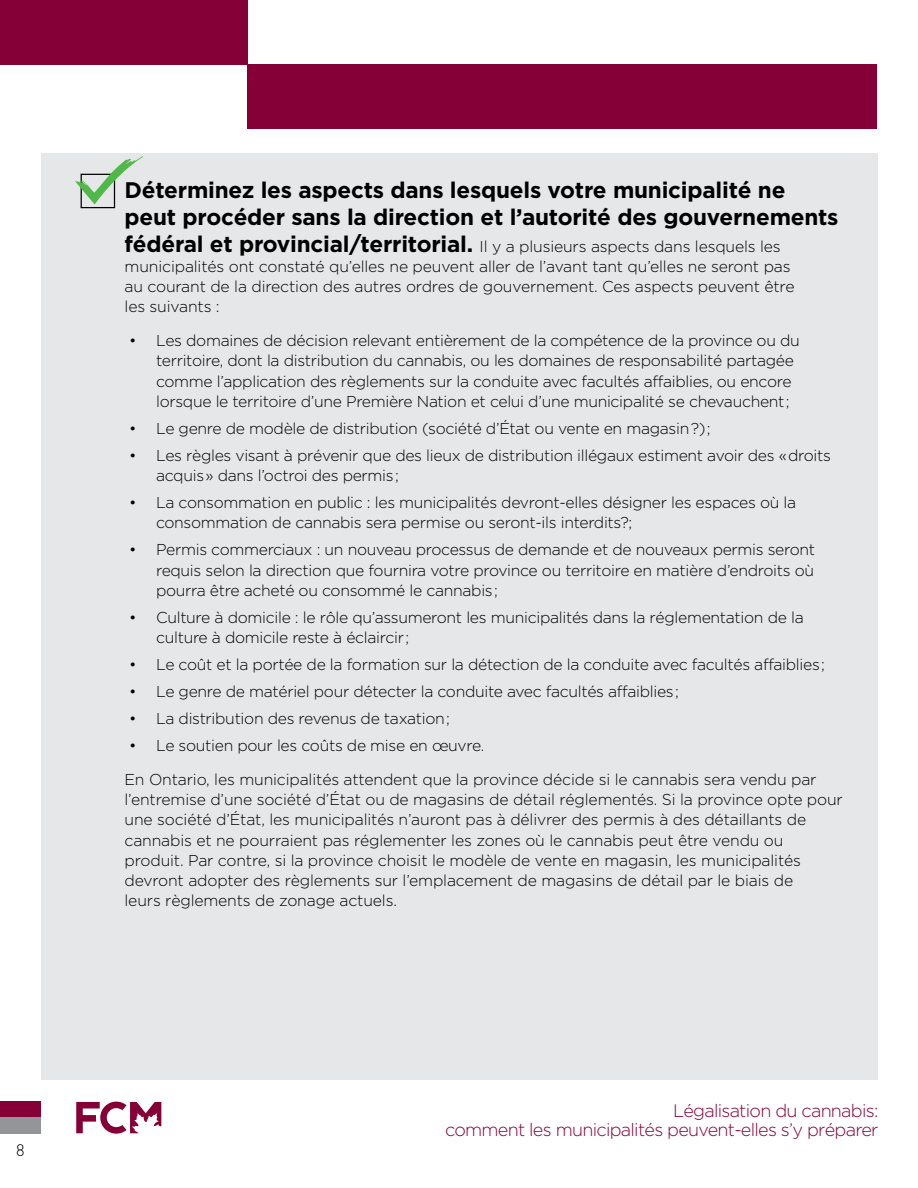
<style>
.page{position:relative;width:918px;height:1188px;background:#fff}
.page>*{position:absolute;margin:0;border:0;box-sizing:border-box;transform-origin:0 0}
.t1{font:700 22.5px "Gotham";letter-spacing:-.01em;color:#000}
.t2{font:300 18px/19.5px "Gotham";letter-spacing:-.04em;color:#860038;text-align:right}
.t3{font:300 16.5px "DIN";color:#000}
.t4{font:300 15.75px/20.2px "Gotham";letter-spacing:-.02em;color:#000}
.s1{font-weight:700;font-size:22.5px}
</style>
<div class="page">
<div style="left:41px;top:154px;width:836px;height:926px;background:#e6e7e8"></div>
<div style="left:247px;top:64px;width:630px;height:64px;background:#860038"></div>
<div style="left:0;top:0;width:247px;height:64px;background:#860038"></div>
<div style="left:81px;top:174px;width:34px;height:34px;border:1px solid #000"></div>
<svg style="left:75px;top:156px;width:68px;height:48px"></svg>
<div style="left:0;top:1102px;width:41px;height:16px;background:#860038"></div>
<div style="left:0;top:1118px;width:41px;height:16px;background:#939598"></div>
<svg style="left:76px;top:1102px;width:85px;height:32px"></svg>
<p class="t3" style="left:16px;top:1140px;width:10px">8</p>
<p class="t1" style="left:125px;top:177px;width:662px">Déterminez les aspects dans lesquels votre municipalité ne</p>
<h3 class="t1" style="left:125px;top:204px;width:716px">peut procéder sans la direction et l’autorité des gouvernements</h3>
<h3 class="t4" style="left:125px;top:236px;width:658px"><span class="s1">fédéral et provincial/territorial.</span> Il y a plusieurs aspects dans lesquels les</h3>
<p class="t4" style="left:125px;top:256px;width:672px">municipalités ont constaté qu’elles ne peuvent aller de l’avant tant qu’elles ne seront pas au courant de la direction des autres ordres de ouvernement. Ces aspects peuvent être les suivants :</p>
<p class="t4" style="left:156px;top:330px;width:645px;text-indent:-27px">• Les domaines de décision relevant entièrement de la compétence de la province ou du territoire, dont la distribution du cannabis, ou les domaines de responsabilité parta ée comme l’application des rè lements sur la conduite avec facultés affaiblies, ou encore lorsque le territoire d’une Première Nation et celui d’une municipalité se chevauchent;</p>
<p class="t4" style="left:129px;top:418px;width:583px">• Le enre de modèle de distribution (société d’État ou vente en ma asin?);</p>
<p class="t4" style="left:156px;top:445px;width:676px;text-indent:-27px">• Les rè les visant à prévenir que des lieux de distribution illé aux estiment avoir des «droits acquis» dans l’octroi des permis;</p>
<p class="t4" style="left:156px;top:492px;width:642px;text-indent:-27px">• La consommation en public : les municipalités devront-elles dési ner les espaces où la consommation de cannabis sera permise ou seront-ils interdits?;</p>
<p class="t4" style="left:156px;top:539px;width:661px;text-align:justify;text-indent:-27px">• Permis commerciaux : un nouveau processus de demande et de nouveaux permis seront requis selon la direction que fournira votre province ou territoire en matière d’endroits où pourra être acheté ou consommé le cannabis;</p>
<p class="t4" style="left:156px;top:607px;width:649px;text-indent:-27px">• Culture à domicile : le rôle qu’assumeront les municipalités dans la ré lementation de la culture à domicile reste à éclaircir;</p>
<p class="t4" style="left:129px;top:654px;width:697px">• Le coût et la portée de la formation sur la détection de la conduite avec facultés affaiblies;</p>
<p class="t4" style="left:129px;top:681px;width:551px">• Le enre de matériel pour détecter la conduite avec facultés affaiblies;</p>
<p class="t4" style="left:129px;top:708px;width:322px">• La distribution des revenus de taxation;</p>
<p class="t4" style="left:129px;top:735px;width:357px">• Le soutien pour les coûts de mise en œuvre.</p>
<p class="t4" style="left:125px;top:769px;width:720px">En Ontario, les municipalités attendent que la province décide si le cannabis sera vendu par l’entremise d’une société d’État ou de ma asins de détail ré lementés. Si la province opte pour une société d’État, les municipalités n’auront pas à délivrer des permis à des détaillants de cannabis et ne pourraient pas ré lementer les zones où le cannabis peut être vendu ou produit. Par contre, si la province choisit le modèle de vente en ma asin, les municipalités devront adopter des rè lements sur l’emplacement de ma asins de détail par le biais de<br>leurs rè lements de zona e actuels.</p>
<p class="t2" style="left:445px;top:1100px;width:435px">Lé alisation du cannabis:<br>comment les municipalités peuvent-elles s’y préparer</p>
</div>
